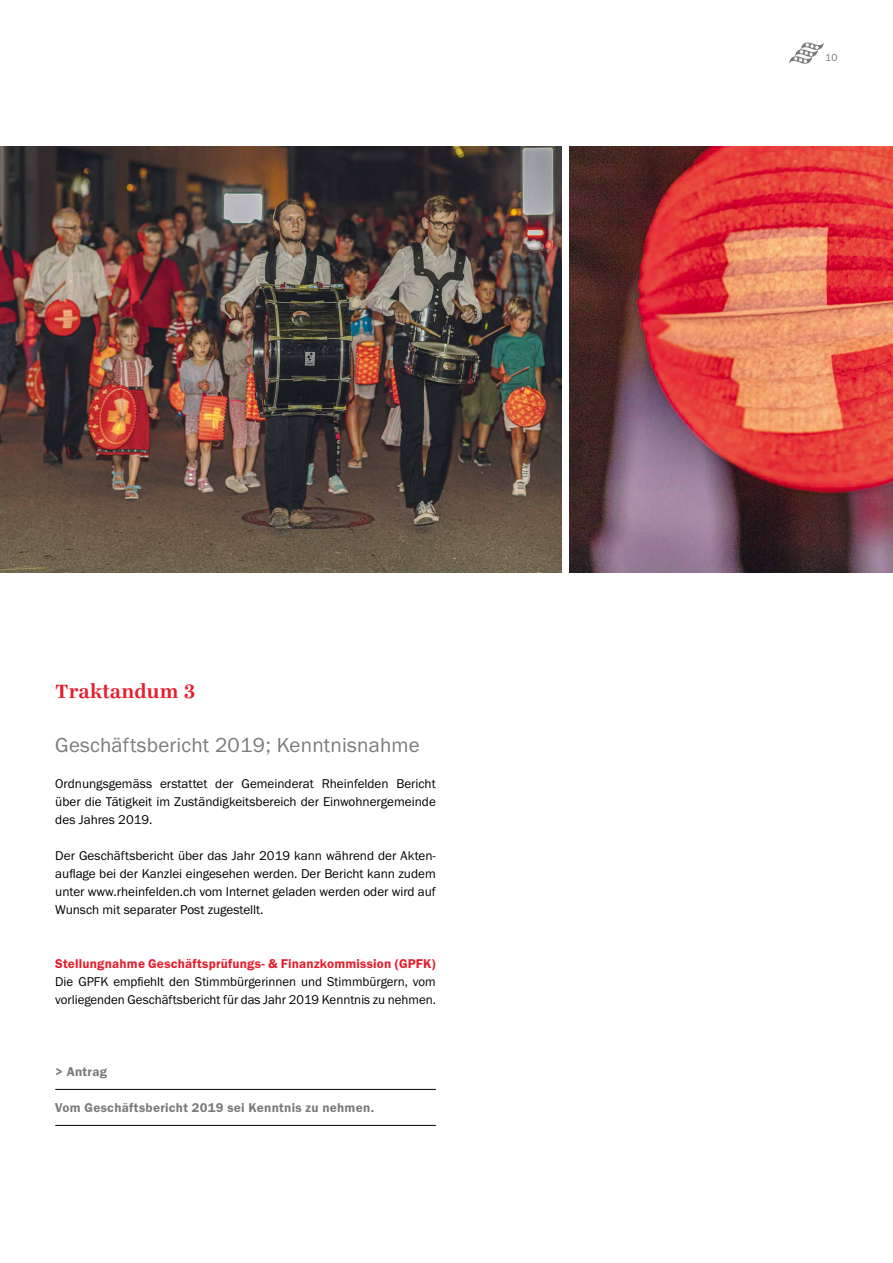
<style>
.page{position:relative;width:893px;height:1263px;background:#fff}
.page>*{position:absolute;margin:0;border:0;box-sizing:border-box;transform-origin:0 0}
.t1{font:21px "Franklin Gothic URW Boo";letter-spacing:.01em;color:#7a7b7a}
.t2{font:700 21px "Ingeborg";letter-spacing:.005em;color:#e51e2d}
.t3{font:13.2px/18px "Franklin Gothic URW Boo";color:#000;text-align:justify}
.t4{font:13.2px "Franklin Gothic URW Dem";letter-spacing:.015em;color:#e51e2d}
.t5{font:13.2px "Franklin Gothic URW Dem";letter-spacing:.02em;color:#7a7b7a}
.t6{font:10.5px "Franklin Gothic URW Boo";color:#7a7b7a}
</style>
<div class="page">
<svg style="left:789px;top:42px;width:35px;height:22px"></svg>
<hr style="left:55px;top:1089px;width:381px;height:1px;background:#000">
<hr style="left:55px;top:1125px;width:381px;height:1px;background:#000">
<img style="left:0;top:147px;width:561px;height:425px">
<img style="left:570px;top:147px;width:323px;height:425px">
<h1 class="t2" style="left:55px;top:679px;width:142px">Traktandum 3</h1>
<h1 class="t1" style="left:55px;top:732px;width:366px">Geschäftsbericht 2019; Kenntnisnahme</h1>
<p class="t3" style="left:55px;top:775px;width:382px">Ordnungsgemäss erstattet der Gemeinderat Rheinfelden Bericht über die Tätigkeit im Zuständigkeitsbereich der Einwohnergemeinde des Jahres 2019.</p>
<p class="t3" style="left:55px;top:847px;width:382px">Der Geschäftsbericht über das Jahr 2019 kann während der Akten&shy;auflage bei der Kanzlei eingesehen werden. Der Bericht kann zudem unter www.rheinfelden.ch vom Internet geladen werden oder wird auf Wunsch mit separater Post zugestellt.</p>
<p class="t4" style="left:55px;top:956px;width:382px">Stellungnahme Geschäftsprüfungs- &amp; Finanzkommission (GPFK)</p>
<p class="t3" style="left:55px;top:973px;width:382px">Die GPFK empfiehlt den Stimmbürgerinnen und Stimmbürgern, vom vorliegenden Geschäftsbericht für das Jahr 2019 Kenntnis zu nehmen.</p>
<p class="t5" style="left:55px;top:1064px;width:53px">&gt; Antrag</p>
<p class="t5" style="left:55px;top:1100px;width:320px">Vom Geschäftsbericht 2019 sei Kenntnis zu nehmen.</p>
<p class="t6" style="left:825px;top:51px;width:14px">10</p>
</div>
